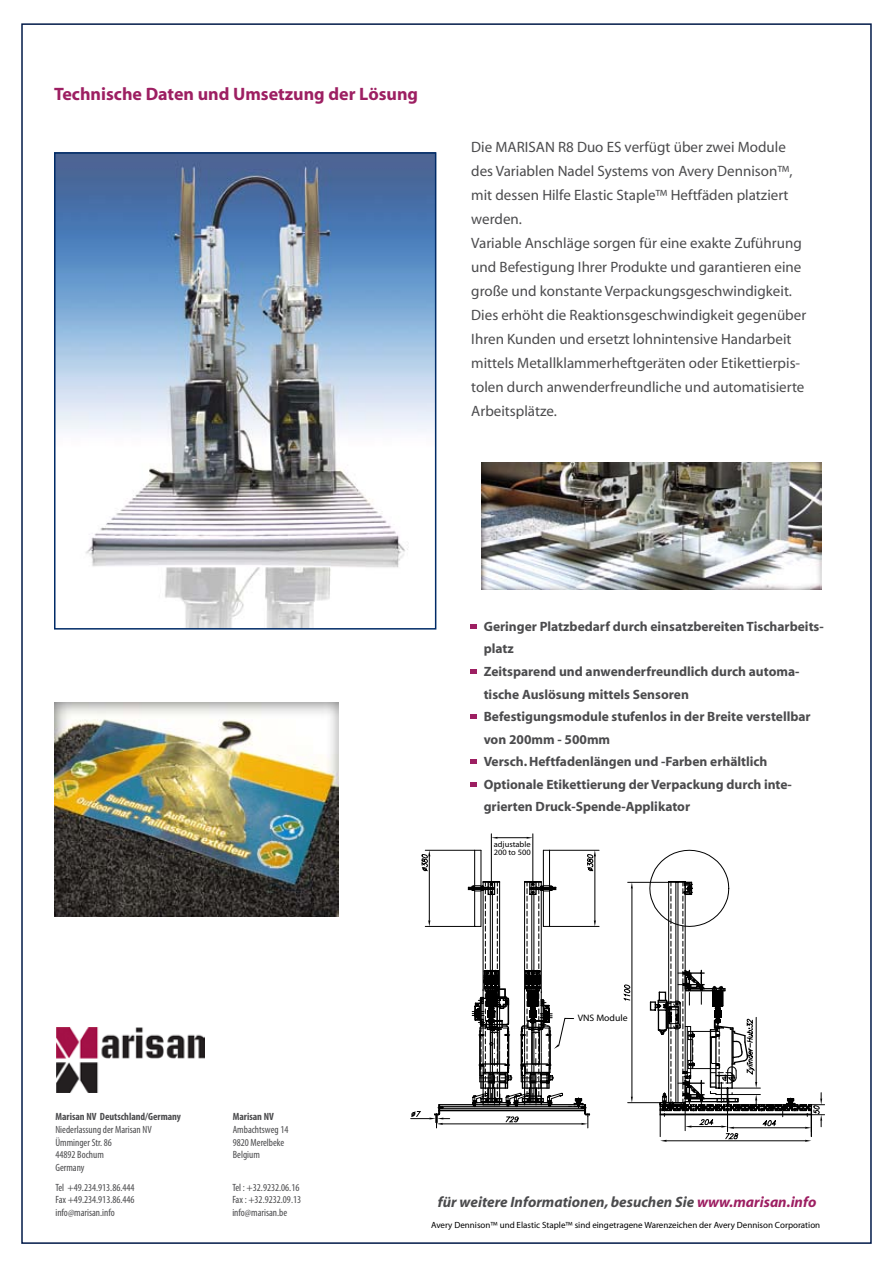
<style>
.page{position:relative;width:893px;height:1263px;background:#fff}
.page>*{position:absolute;margin:0;border:0;box-sizing:border-box;transform-origin:0 0}
.t1{font:700 18px "Myriad";color:#9d1f62}
.t2{font:15px/24px "Myriad";color:#4b4b4d}
.t3{font:italic 700 15px "Myriad";color:#4b4b4d}
.t4{font:700 13.5px/22.5px "Myriad";color:#4b4b4d}
.t5{font:condensed 10.5px/12.6px "Myriad Pro";color:#4b4b4d}
.t6{font:700 condensed 10.5px "Myriad Pro";color:#4b4b4d}
.t7{font:9.45px "Myriad";color:#000;scale:1.04 1}
.t8{font:9px "Myriad";color:#000}
.t9{font:8.1px/8.1px "Myriad";color:#000;scale:1.04 1}
.s1{color:#9d1f62}
</style>
<div class="page">
<img style="left:57px;top:155px;width:376px;height:472px">
<div style="left:54px;top:152px;width:382px;height:478px;border:2px solid #002b67"></div>
<img style="left:482px;top:462px;width:340px;height:128px">
<hr style="left:491px;top:834px;width:1px;height:49px;background:#000">
<hr style="left:532px;top:834px;width:1px;height:49px;background:#000">
<hr style="left:497px;top:837px;width:30px;height:1px;background:#000">
<svg style="left:410px;top:849px;width:415px;height:293px"></svg>
<img style="left:54px;top:703px;width:285px;height:213px">
<img style="left:56px;top:1027px;width:148px;height:65px">
<svg style="left:471px;top:624px;width:6px;height:5px"></svg>
<svg style="left:471px;top:669px;width:6px;height:5px"></svg>
<svg style="left:471px;top:714px;width:6px;height:5px"></svg>
<svg style="left:471px;top:759px;width:6px;height:5px"></svg>
<svg style="left:471px;top:782px;width:6px;height:5px"></svg>
<p class="t1" style="left:54px;top:85px;width:366px">Technische Daten und Umsetzung der Lösung</p>
<p class="t2" style="left:471px;top:135px;width:336px">Die MARISAN R8 Duo ES verfügt über zwei Module des Variablen Nadel Systems von Avery Dennison™, mit dessen Hilfe Elastic Staple™ Heftfäden platziert werden.<br>Variable Anschläge sorgen für eine exakte Zuführung und Befestigung Ihrer Produkte und garantieren eine große und konstante Verpackungsgeschwindigkeit.<br>Dies erhöht die Reaktionsgeschwindigkeit gegenüber Ihren Kunden und ersetzt lohnintensive Handarbeit mittels Metallklammerheftgeräten oder Etikettierpis&shy;tolen durch anwenderfreundliche und automatisierte Arbeitsplätze.</p>
<p class="t6" style="left:55px;top:1110px;width:127px">Marisan NV Deutschland/Germany</p>
<p class="t5" style="left:55px;top:1123px;width:98px">Niederlassung der Marisan NV<br>Ümminger Str. 86<br>44892 Bochum<br>Germany</p>
<p class="t5" style="left:55px;top:1181px;width:81px;text-align:justify">Tel +49.234.913.86.444<br>Fax +49.234.913.86.446 info@marisan.info</p>
<p class="t5" style="left:232px;top:1181px;width:70px">Tel : +32.9232.06.16<br>Fax : +32.9232.09.13 info@marisan.be</p>
<p class="t6" style="left:233px;top:1110px;width:43px">Marisan NV</p>
<p class="t5" style="left:233px;top:1123px;width:57px">Ambachtsweg 14<br>9820 Merelbeke<br>Belgium</p>
<p class="t4" style="left:484px;top:616px;width:342px">Geringer Platzbedarf durch einsatzbereiten Tischarbeits&shy;platz<br>Zeitsparend und anwenderfreundlich durch automa&shy;tische Auslösung mittels Sensoren<br>Befestigungsmodule stufenlos in der Breite verstellbar von 200mm - 500mm<br>Versch. Heftfadenlängen und -Farben erhältlich Optionale Etikettierung der Verpackung durch inte&shy;grierten Druck-Spende-Applikator</p>
<p class="t9" style="left:494px;top:840px;width:37px">adjustable<br>200 to 500</p>
<p class="t7" style="left:578px;top:1013px;width:50px">VNS Module</p>
<p class="t3" style="left:438px;top:1194px;width:380px">für weitere Informationen, besuchen Sie <span class="s1">www.marisan.info</span></p>
<p class="t8" style="left:431px;top:1221px;width:391px">Avery Dennison™ und Elastic Staple™ sind eingetragene Warenzeichen der Avery Dennison Corporation</p>
</div>
